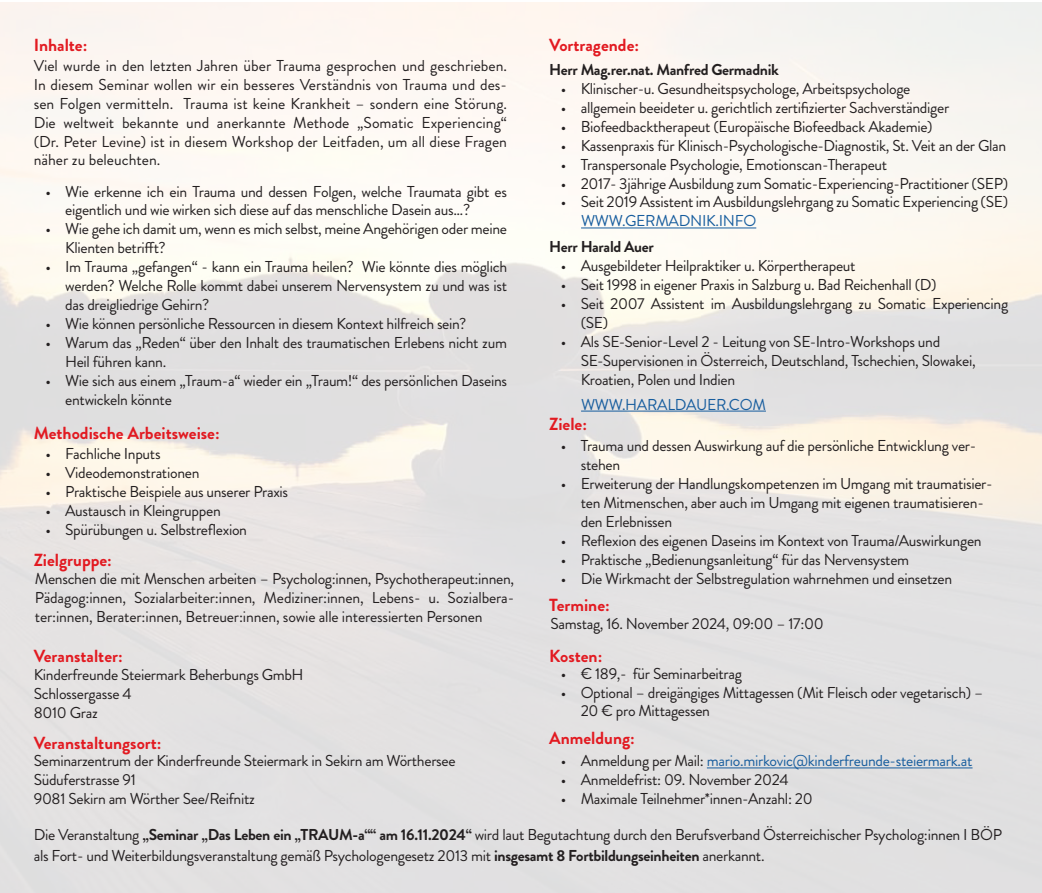
<style>
.page{position:relative;width:1042px;height:893px;background:#fff}
.page>*{position:absolute;margin:0;border:0;box-sizing:border-box;transform-origin:0 0}
.t1{font:700 17.5px "Brandon Grotesque";color:#e21a21}
.t2{font:15.75px/18.9px "Brandon Grotesque";letter-spacing:-.02em;color:#231f20}
.Absatzformat_1{font:15.75px "Brandon Grotesque";letter-spacing:-.02em;color:#175d9e}
.Absatzformat_1-2{font:700 15.75px "Brandon Grotesque";letter-spacing:-.02em;color:#231f20}
.s1{color:#231f20}
.s2{font-weight:700}
</style>
<div class="page">
<hr style="left:581px;top:228px;width:175px;height:1px;background:#175d9e">
<hr style="left:707px;top:767px;width:265px;height:1px;background:#175d9e">
<hr style="left:581px;top:411px;width:185px;height:1px;background:#175d9e">
<p class="t1" style="left:34px;top:32px;width:55px">Inhalte:</p>
<p class="t2" style="left:34px;top:56px;width:475px;text-align:justify">Viel wurde in den letzten Jahren über Trauma gesprochen und geschrieben.<br>In diesem Seminar wollen wir ein besseres Verständnis von Trauma und des&shy;sen Folgen vermitteln. Trauma ist keine Krankheit – sondern eine Störung.<br>Die weltweit bekannte und anerkannte Methode „Somatic Experiencing“ (Dr. Peter Levine) ist in diesem Workshop der Leitfaden, um all diese Fragen näher zu beleuchten.</p>
<p class="t2" style="left:65px;top:182px;width:443px;text-indent:-20px">• Wie erkenne ich ein Trauma und dessen Folgen, welche Traumata gibt es eigentlich und wie wirken sich diese auf das menschliche Dasein aus…?</p>
<p class="t2" style="left:65px;top:220px;width:443px;text-indent:-20px">• Wie gehe ich damit um, wenn es mich selbst, meine Angehörigen oder meine<br>Klienten betrifft?</p>
<p class="t2" style="left:65px;top:258px;width:443px;text-align:justify;text-indent:-20px">• Im Trauma „gefangen“ - kann ein Trauma heilen? Wie könnte dies möglich werden? Welche Rolle kommt dabei unserem Nervensystem zu und was ist das dreigliedrige Gehirn?</p>
<p class="t2" style="left:45px;top:314px;width:423px">• Wie können persönliche Ressourcen in diesem Kontext hilfreich sein?</p>
<p class="t2" style="left:65px;top:333px;width:443px;text-indent:-20px">• Warum das „Reden“ über den Inhalt des traumatischen Erlebens nicht zum<br>Heil führen kann.</p>
<p class="t2" style="left:65px;top:371px;width:443px;text-indent:-20px">• Wie sich aus einem „Traum-a“ wieder ein „Traum!“ des persönlichen Daseins entwickeln könnte</p>
<p class="t1" style="left:34px;top:420px;width:187px">Methodische Arbeitsweise:</p>
<p class="t2" style="left:45px;top:444px;width:117px">• Fachliche Inputs</p>
<p class="t2" style="left:45px;top:463px;width:156px">• Videodemonstrationen</p>
<p class="t2" style="left:45px;top:482px;width:244px">• Praktische Beispiele aus unserer Praxis</p>
<p class="t2" style="left:45px;top:501px;width:177px">• Austausch in Kleingruppen</p>
<p class="t2" style="left:45px;top:520px;width:203px">• Spürübungen u. Selbstreflexion</p>
<p class="t1" style="left:34px;top:547px;width:80px">Zielgruppe:</p>
<p class="t2" style="left:35px;top:569px;width:481px;text-align:justify">Menschen die mit Menschen arbeiten – Psycholog:innen, Psychotherapeut:innen, Pädagog:innen, Sozialarbeiter:innen, Mediziner:innen, Lebens- u. Sozialbera&shy;ter:innen, Berater:innen, Betreuer:innen, sowie alle interessierten Personen</p>
<p class="t1" style="left:34px;top:643px;width:91px">Veranstalter:</p>
<p class="t2" style="left:34px;top:665px;width:271px">Kinderfreunde Steiermark Beherbungs GmbH</p>
<p class="t2" style="left:34px;top:684px;width:99px">Schlossergasse 4</p>
<p class="t2" style="left:34px;top:703px;width:65px">8010 Graz</p>
<p class="t1" style="left:34px;top:730px;width:129px">Veranstaltungsort:</p>
<p class="t2" style="left:34px;top:752px;width:423px">Seminarzentrum der Kinderfreunde Steiermark in Sekirn am Wörthersee</p>
<p class="t2" style="left:34px;top:771px;width:104px">Süduferstrasse 91</p>
<p class="t2" style="left:34px;top:789px;width:223px">9081 Sekirn am Wörther See/Reifnitz</p>
<p class="t1" style="left:549px;top:32px;width:91px">Vortragende:</p>
<p class="Absatzformat_1-2" style="left:549px;top:59px;width:231px">Herr Mag.rer.nat. Manfred Germadnik</p>
<p class="t2" style="left:561px;top:79px;width:351px">• Klinischer-u. Gesundheitspsychologe, Arbeitspsychologe</p>
<p class="t2" style="left:561px;top:98px;width:390px">• allgemein beeideter u. gerichtlich zertifizierter Sachverständiger</p>
<p class="t2" style="left:561px;top:117px;width:373px">• Biofeedbacktherapeut (Europäische Biofeedback Akademie)</p>
<p class="t2" style="left:561px;top:136px;width:447px">• Kassenpraxis für Klinisch-Psychologische-Diagnostik, St. Veit an der Glan</p>
<p class="t2" style="left:561px;top:155px;width:328px">• Transpersonale Psychologie, Emotionscan-Therapeut</p>
<p class="t2" style="left:561px;top:174px;width:449px">• 2017- 3jährige Ausbildung zum Somatic-Experiencing-Practitioner (SEP)</p>
<p class="t2" style="left:561px;top:193px;width:449px">• Seit 2019 Assistent im Ausbildungslehrgang zu Somatic Experiencing (SE)</p>
<p class="Absatzformat_1" style="left:581px;top:210px;width:177px">WWW.GERMADNIK.INFO</p>
<p class="Absatzformat_1-2" style="left:549px;top:236px;width:106px">Herr Harald Auer</p>
<p class="t2" style="left:561px;top:257px;width:296px">• Ausgebildeter Heilpraktiker u. Körpertherapeut</p>
<p class="t2" style="left:561px;top:275px;width:377px">• Seit 1998 in eigener Praxis in Salzburg u. Bad Reichenhall (D)</p>
<p class="t2" style="left:581px;top:294px;width:429px;text-indent:-20px">• Seit 2007 Assistent im Ausbildungslehrgang zu Somatic Experiencing (SE)</p>
<p class="t2" style="left:581px;top:332px;width:396px;text-indent:-20px">• Als SE-Senior-Level 2 - Leitung von SE-Intro-Workshops und<br>SE-Supervisionen in Österreich, Deutschland, Tschechien, Slowakei,<br>Kroatien, Polen und Indien</p>
<p class="Absatzformat_1" style="left:581px;top:393px;width:186px">WWW.HARALDAUER.COM</p>
<p class="t1" style="left:549px;top:412px;width:39px">Ziele:</p>
<p class="t2" style="left:581px;top:437px;width:397px;text-indent:-20px">• Trauma und dessen Auswirkung auf die persönliche Entwicklung ver&shy;stehen</p>
<p class="t2" style="left:581px;top:474px;width:413px;text-indent:-20px">• Erweiterung der Handlungskompetenzen im Umgang mit traumatisier&shy;ten Mitmenschen, aber auch im Umgang mit eigenen traumatisieren&shy;den Erlebnissen</p>
<p class="t2" style="left:561px;top:531px;width:422px">• Reflexion des eigenen Daseins im Kontext von Trauma/Auswirkungen</p>
<p class="t2" style="left:561px;top:550px;width:350px">• Praktische „Bedienungsanleitung“ für das Nervensystem</p>
<p class="t2" style="left:561px;top:569px;width:393px">• Die Wirkmacht der Selbstregulation wahrnehmen und einsetzen</p>
<p class="t1" style="left:549px;top:592px;width:62px">Termine:</p>
<p class="t2" style="left:550px;top:615px;width:275px">Samstag, 16. November 2024, 09:00 – 17:00</p>
<p class="t1" style="left:549px;top:644px;width:55px">Kosten:</p>
<p class="t2" style="left:561px;top:664px;width:183px">• € 189,- für Seminarbeitrag</p>
<p class="t2" style="left:581px;top:683px;width:404px;text-indent:-20px">• Optional – dreigängiges Mittagessen (Mit Fleisch oder vegetarisch) –<br>20 € pro Mittagessen</p>
<p class="t1" style="left:549px;top:725px;width:87px">Anmeldung:</p>
<p class="Absatzformat_1" style="left:561px;top:750px;width:413px"><span class="s1">• Anmeldung per Mail:</span> mario.mirkovic@kinderfreunde-steiermark.at</p>
<p class="t2" style="left:561px;top:771px;width:229px">• Anmeldefrist: 09. November 2024</p>
<p class="t2" style="left:561px;top:789px;width:253px">• Maximale Teilnehmer*innen-Anzahl: 20</p>
<p class="t2" style="left:34px;top:824px;width:970px;line-height:21px">Die Veranstaltung <span class="s2">„Seminar „Das Leben ein „TRAUM-a““ am 16.11.2024“</span> wird laut Begutachtung durch den Berufsverband Österreichischer Psycholog:innen I BÖP als Fort- und Weiterbildungsveranstaltung gemäß Psychologengesetz 2013 mit <span class="s2">insgesamt 8 Fortbildungseinheiten</span> anerkannt.</p>
</div>
